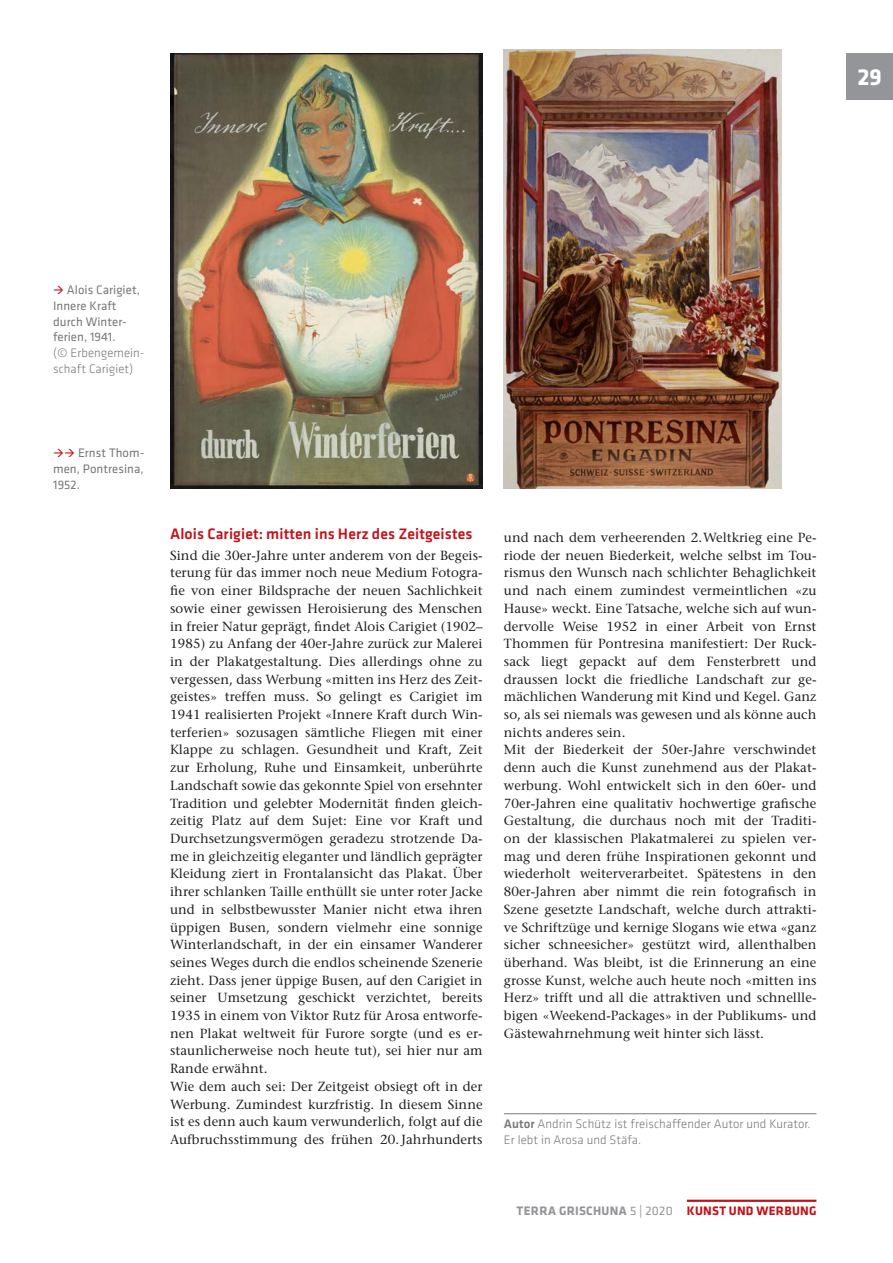
<style>
.page{position:relative;width:893px;height:1263px;background:#fff}
.page>*{position:absolute;margin:0;border:0;box-sizing:border-box;transform-origin:0 0}
.t1{font:700 24px "Klavika";color:#fff}
.Zwischentitel_Thema{font:500 15.75px "Klavika";letter-spacing:.01em;color:#c4121a}
.Grundschrift_Thema{font:500 13.2px/17.7px "Stone Serif Std";letter-spacing:.005em;color:#231f20;text-align:justify}
.Bildlegende_Thema{font:12.75px/15.8px "Klavika";letter-spacing:.005em;color:#76787b}
.Infos{font:300 12.75px/15.8px "Klavika";letter-spacing:.005em;color:#76787b}
.t2{font:700 12.75px "Klavika";letter-spacing:.025em;color:#939598}
.t3{font:700 12.75px "Klavika";color:#c4121a}
.s1{color:#c4121a}
.s2{font-weight:300}
.s3{font-weight:500}
.s4{font-weight:400}
</style>
<div class="page">
<div style="left:846px;top:53px;width:47px;height:46px;background:#939598"></div>
<hr style="left:687px;top:1200px;width:129px;height:2px;background:#c4121a">
<hr style="left:504px;top:1113px;width:312px;height:1px;background:#76787b">
<img style="left:170px;top:53px;width:313px;height:436px">
<img style="left:504px;top:50px;width:278px;height:439px">
<h1 class="t1" style="left:857px;top:60px;width:26px">29</h1>
<p class="Bildlegende_Thema" style="left:53px;top:282px;width:93px"><span class="s1">→</span> Alois Carigiet,<br>Innere Kraft durch Winter&shy;ferien, 1941.<br><span class="s2">(© Erbengemein&shy;schaft Carigiet)</span></p>
<p class="Bildlegende_Thema" style="left:53px;top:445px;width:93px;text-align:justify"><span class="s1">→→</span> Ernst Thom&shy;men, Pontresina, 1952.</p>
<p class="Zwischentitel_Thema" style="left:170px;top:523px;width:304px">Alois Carigiet: mitten ins Herz des Zeitgeistes</p>
<p class="Grundschrift_Thema" style="left:170px;top:546px;width:314px">Sind die 30er-Jahre unter anderem von der Begeis&shy;terung für das immer noch neue Medium Fotogra&shy;fie von einer Bildsprache der neuen Sachlichkeit sowie einer gewissen Heroisierung des Menschen in freier Natur geprägt, findet Alois Carigiet (1902– 1985) zu Anfang der 40er-Jahre zurück zur Malerei in der Plakatgestaltung. Dies allerdings ohne zu vergessen, dass Werbung «mitten ins Herz des Zeit&shy;geistes» treffen muss. So gelingt es Carigiet im 1941 realisierten Projekt «Innere Kraft durch Win&shy;terferien» sozusagen sämtliche Fliegen mit einer Klappe zu schlagen. Gesundheit und Kraft, Zeit zur Erholung, Ruhe und Einsamkeit, unberührte Landschaft sowie das gekonnte Spiel von ersehnter Tradition und gelebter Modernität finden gleich&shy;zeitig Platz auf dem Sujet: Eine vor Kraft und Durchsetzungsvermögen geradezu strotzende Da&shy;me in gleichzeitig eleganter und ländlich geprägter Kleidung ziert in Frontalansicht das Plakat. Über ihrer schlanken Taille enthüllt sie unter roter Jacke und in selbstbewusster Manier nicht etwa ihren üppigen Busen, sondern vielmehr eine sonnige Winterlandschaft, in der ein einsamer Wanderer seines Weges durch die endlos scheinende Szenerie zieht. Dass jener üppige Busen, auf den Carigiet in seiner Umsetzung geschickt verzichtet, bereits 1935 in einem von Viktor Rutz für Arosa entworfe&shy;nen Plakat weltweit für Furore sorgte (und es er&shy;staunlicherweise noch heute tut), sei hier nur am Rande erwähnt.</p>
<p class="Grundschrift_Thema" style="left:170px;top:1077px;width:314px">Wie dem auch sei: Der Zeitgeist obsiegt oft in der Werbung. Zumindest kurzfristig. In diesem Sinne ist es denn auch kaum verwunderlich, folgt auf die Aufbruchsstimmung des frühen 20. Jahrhunderts</p>
<p class="Grundschrift_Thema" style="left:504px;top:529px;width:314px">und nach dem verheerenden 2.Weltkrieg eine Pe&shy;riode der neuen Biederkeit, welche selbst im Tou&shy;rismus den Wunsch nach schlichter Behaglichkeit und nach einem zumindest vermeintlichen «zu Hause» weckt. Eine Tatsache, welche sich auf wun&shy;dervolle Weise 1952 in einer Arbeit von Ernst Thommen für Pontresina manifestiert: Der Ruck&shy;sack liegt gepackt auf dem Fensterbrett und draussen lockt die friedliche Landschaft zur ge&shy;mächlichen Wanderung mit Kind und Kegel. Ganz so, als sei niemals was gewesen und als könne auch nichts anderes sein.</p>
<p class="Grundschrift_Thema" style="left:504px;top:741px;width:314px">Mit der Biederkeit der 50er-Jahre verschwindet denn auch die Kunst zunehmend aus der Plakat&shy;werbung. Wohl entwickelt sich in den 60er- und 70er-Jahren eine qualitativ hochwertige grafische Gestaltung, die durchaus noch mit der Traditi&shy;on der klassischen Plakatmalerei zu spielen ver&shy;mag und deren frühe Inspirationen gekonnt und wiederholt weiterverarbeitet. Spätestens in den 80er-Jahren aber nimmt die rein fotografisch in Szene gesetzte Landschaft, welche durch attrakti&shy;ve Schriftzüge und kernige Slogans wie etwa «ganz sicher schneesicher» gestützt wird, allenthalben überhand. Was bleibt, ist die Erinnerung an eine grosse Kunst, welche auch heute noch «mitten ins Herz» trifft und all die attraktiven und schnellle&shy;bigen «Weekend-Packages» in der Publikums- und Gästewahrnehmung weit hinter sich lässt.</p>
<p class="Infos" style="left:504px;top:1116px;width:308px"><span class="s3">Autor</span> Andrin Schütz ist freischaffender Autor und Kurator.<br>Er lebt in Arosa und Stäfa.</p>
<p class="t2" style="left:517px;top:1201px;width:187px">TERRA GRISCHUNA <span class="s4">5 | 2020</span> <span class="s1">KUNST</span></p>
<p class="t3" style="left:729px;top:1201px;width:72px">UN D WERBUNG</p>
</div>
